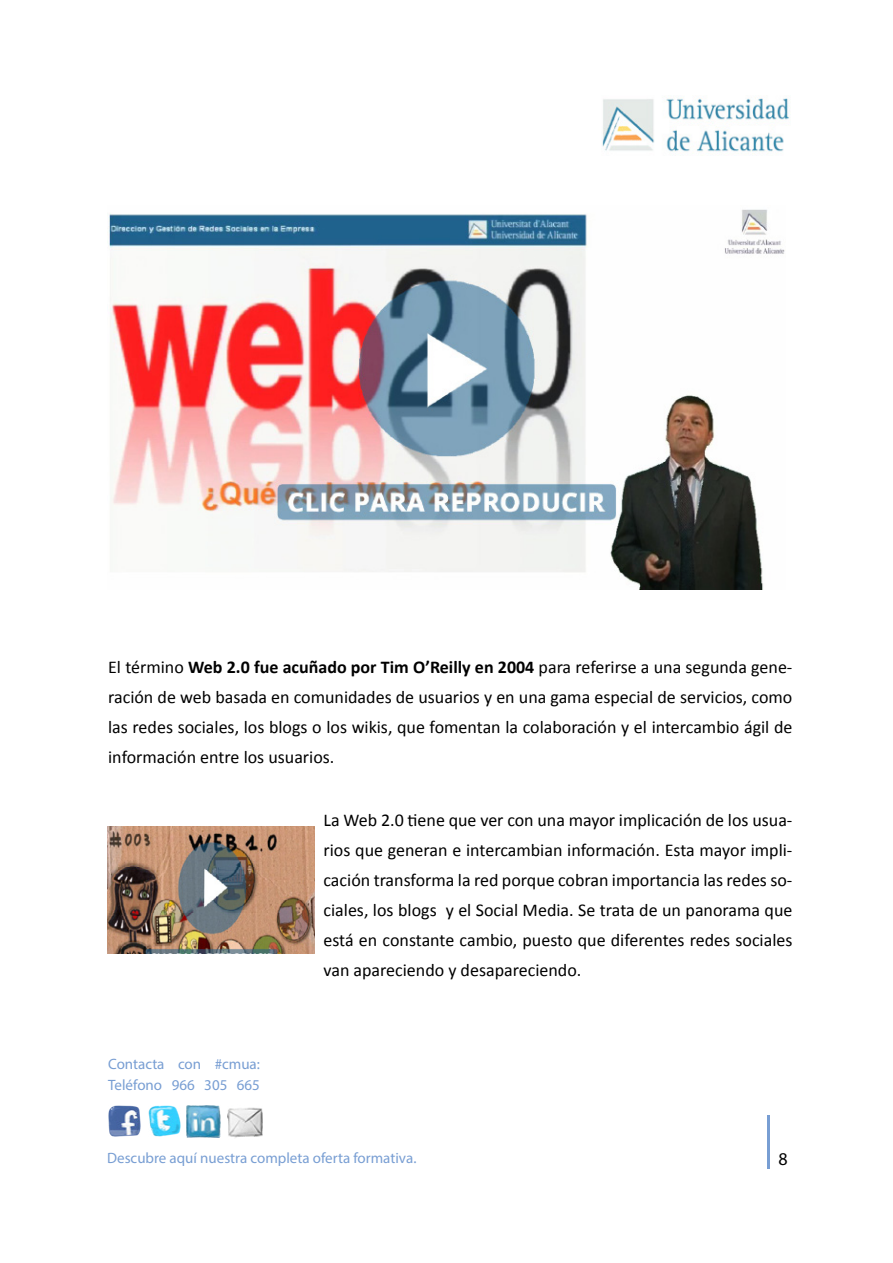
<style>
.page{position:relative;width:893px;height:1263px;background:#fff}
.page>*{position:absolute;margin:0;border:0;box-sizing:border-box;transform-origin:0 0}
.t1{font:18px/30px "Calibri";color:#000;text-align:justify}
.t2{font:18px "Myriad Pro";color:#000}
.t3{font:15px/21.6px "Myriad Pro";color:#789ed3}
.s1{font-weight:700}
</style>
<div class="page">
<img style="left:602px;top:98px;width:188px;height:56px">
<img style="left:108px;top:1105px;width:32px;height:32px">
<img style="left:149px;top:1105px;width:31px;height:32px">
<img style="left:187px;top:1105px;width:33px;height:32px">
<img style="left:227px;top:1107px;width:35px;height:31px">
<hr style="left:767px;top:1116px;width:2px;height:53px;background:#789ed3">
<img style="left:109px;top:209px;width:676px;height:381px">
<img style="left:108px;top:826px;width:206px;height:128px">
<p class="t1" style="left:108px;top:651px;width:686px">El término <span class="s1">Web 2.0 fue acuñado por Tim O’Reilly en 2004</span> para referirse a una segunda gene&shy;ración de web basada en comunidades de usuarios y en una gama especial de servicios, como las redes sociales, los blogs o los wikis, que fomentan la colaboración y el intercambio ágil de información entre los usuarios.</p>
<p class="t3" style="left:108px;top:1053px;width:153px">Contacta con #cmua:<br>Teléfono 966 305 665</p>
<p class="t1" style="left:323px;top:804px;width:470px">La Web 2.0 tiene que ver con una mayor implicación de los usua&shy;rios que generan e intercambian información. Esta mayor impli&shy;cación transforma la red porque cobran importancia las redes so&shy;ciales, los blogs y el Social Media. Se trata de un panorama que está en constante cambio, puesto que diferentes redes sociales van apareciendo y desapareciendo.</p>
<p class="t3" style="left:107px;top:1147px;width:311px">Descubre aquí nuestra completa oferta formativa.</p>
<p class="t2" style="left:778px;top:1148px;width:11px">8</p>
</div>
